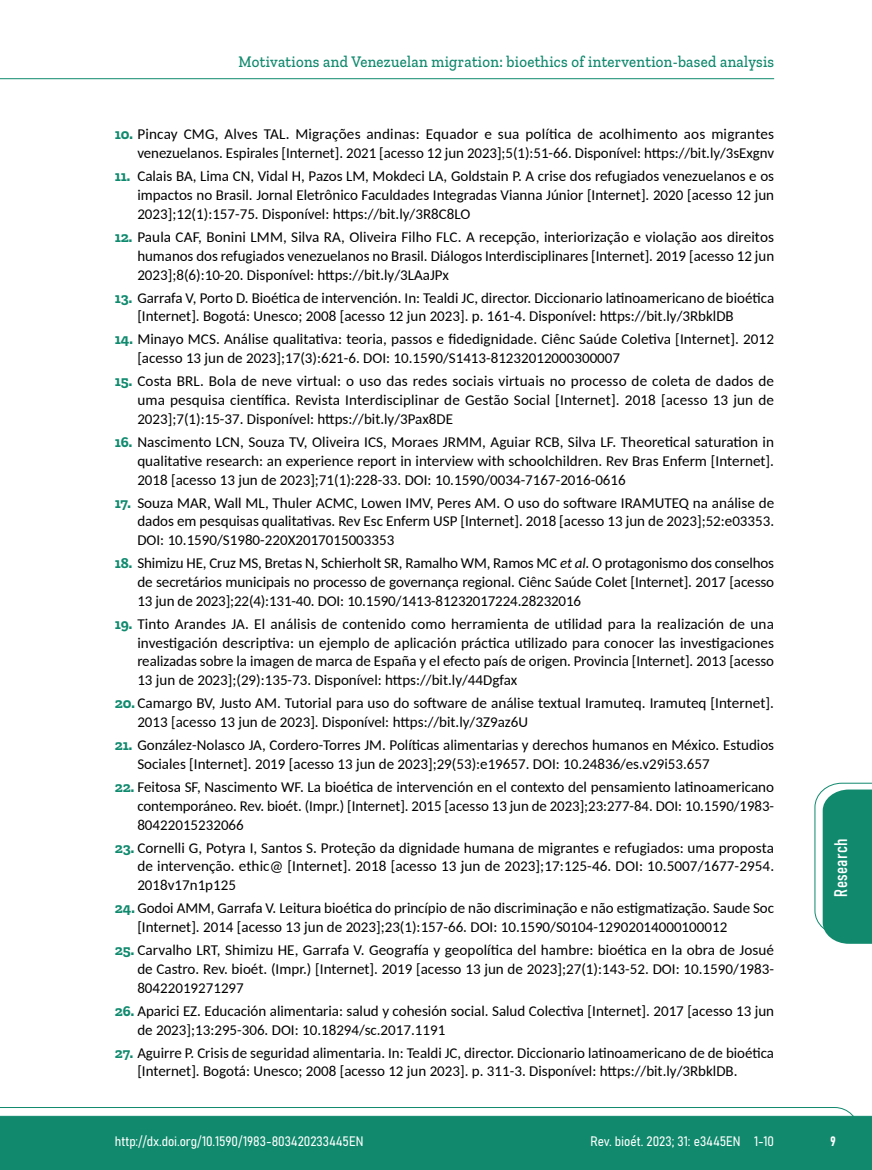
<style>
.page{position:relative;width:872px;height:1170px;background:#fff}
.page>*{position:absolute;margin:0;border:0;box-sizing:border-box;transform-origin:0 0}
.t1{font:18px "Bahnschrift";letter-spacing:.02em;color:#fff}
.t2{font:500 16.5px "Zilla Slab";letter-spacing:.02em;color:#10896d;scale:.9 1}
.t3{font:15px/18.8px "Carlito";color:#000;text-align:justify}
.t4{font:13.5px "Bahnschrift";color:#fff}
.s1{font-family:"Zilla Slab";font-weight:700;color:#108a6e}
.s2{font-style:italic}
</style>
<div class="page">
<svg style="left:0;top:1107px;width:859px;height:62px;background:#2e977f"></svg>
<hr style="left:0;top:78px;width:774px;height:1px;background:#10896d">
<svg style="left:814px;top:782px;width:58px;height:161px"></svg>
<p class="t2" style="left:239px;top:53px;width:596px">Motivations and Venezuelan migration: bioethics of intervention-based analysis</p>
<p class="t3" style="left:115px;top:124px;width:661px;text-align:right"><span class="s1">10.</span> Pincay CMG, Alves TAL. Migrações andinas: Equador e sua política de acolhimento aos migrantes venezuelanos. Espirales [Internet]. 2021 [acesso 12 jun 2023];5(1):51-66. Disponível: https://bit.ly/3sExgnv</p>
<p class="t3" style="left:137px;top:166px;width:638px;text-indent:-22px"><span class="s1">11.</span> Calais BA, Lima CN, Vidal H, Pazos LM, Mokdeci LA, Goldstain P. A crise dos refugiados venezuelanos e os impactos no Brasil. Jornal Eletrônico Faculdades Integradas Vianna Júnior [Internet]. 2020 [acesso 12 jun 2023];12(1):157-75. Disponível: https://bit.ly/3R8C8LO</p>
<p class="t3" style="left:137px;top:227px;width:638px;text-indent:-22px"><span class="s1">12.</span> Paula CAF, Bonini LMM, Silva RA, Oliveira Filho FLC. A recepção, interiorização e violação aos direitos humanos dos refugiados venezuelanos no Brasil. Diálogos Interdisciplinares [Internet]. 2019 [acesso 12 jun 2023];8(6):10-20. Disponível: https://bit.ly/3LAaJPx</p>
<p class="t3" style="left:137px;top:287px;width:638px;text-indent:-22px"><span class="s1">13.</span> Garrafa V, Porto D. Bioética de intervención. In: Tealdi JC, director. Diccionario latinoamericano de bioética [Internet]. Bogotá: Unesco; 2008 [acesso 12 jun 2023]. p. 161-4. Disponível: https://bit.ly/3RbklDB</p>
<p class="t3" style="left:137px;top:329px;width:638px;text-indent:-22px"><span class="s1">14.</span> Minayo MCS. Análise qualitativa: teoria, passos e fidedignidade. Ciênc Saúde Coletiva [Internet]. 2012 [acesso 13 jun de 2023];17(3):621-6. DOI: 10.1590/S1413-81232012000300007</p>
<p class="t3" style="left:137px;top:371px;width:638px;text-indent:-22px"><span class="s1">15.</span> Costa BRL. Bola de neve virtual: o uso das redes sociais virtuais no processo de coleta de dados de uma pesquisa científica. Revista Interdisciplinar de Gestão Social [Internet]. 2018 [acesso 13 jun de 2023];7(1):15-37. Disponível: https://bit.ly/3Pax8DE</p>
<p class="t3" style="left:137px;top:432px;width:638px;text-indent:-22px"><span class="s1">16.</span> Nascimento LCN, Souza TV, Oliveira ICS, Moraes JRMM, Aguiar RCB, Silva LF. Theoretical saturation in qualitative research: an experience report in interview with schoolchildren. Rev Bras Enferm [Internet].<br>2018 [acesso 13 jun de 2023];71(1):228-33. DOI: 10.1590/0034-7167-2016-0616</p>
<p class="t3" style="left:137px;top:492px;width:638px;text-indent:-22px"><span class="s1">17.</span> Souza MAR, Wall ML, Thuler ACMC, Lowen IMV, Peres AM. O uso do software IRAMUTEQ na análise de dados em pesquisas qualitativas. Rev Esc Enferm USP [Internet]. 2018 [acesso 13 jun de 2023];52:e03353.<br>DOI: 10.1590/S1980-220X2017015003353</p>
<p class="t3" style="left:137px;top:553px;width:638px;text-indent:-22px"><span class="s1">18.</span> Shimizu HE, Cruz MS, Bretas N, Schierholt SR, Ramalho WM, Ramos MC <span class="s2">et al</span>. O protagonismo dos conselhos de secretários municipais no processo de governança regional. Ciênc Saúde Colet [Internet]. 2017 [acesso 13 jun de 2023];22(4):131-40. DOI: 10.1590/1413-81232017224.28232016</p>
<p class="t3" style="left:137px;top:613px;width:638px;text-indent:-22px"><span class="s1">19.</span> Tinto Arandes JA. El análisis de contenido como herramienta de utilidad para la realización de una investigación descriptiva: un ejemplo de aplicación práctica utilizado para conocer las investigaciones realizadas sobre la imagen de marca de España y el efecto país de origen. Provincia [Internet]. 2013 [acesso 13 jun de 2023];(29):135-73. Disponível: https://bit.ly/44Dgfax</p>
<p class="t3" style="left:137px;top:693px;width:638px;text-indent:-22px"><span class="s1">20.</span> Camargo BV, Justo AM. Tutorial para uso do software de análise textual Iramuteq. Iramuteq [Internet].<br>2013 [acesso 13 jun de 2023]. Disponível: https://bit.ly/3Z9az6U</p>
<p class="t3" style="left:137px;top:735px;width:638px;text-indent:-22px"><span class="s1">21.</span> González-Nolasco JA, Cordero-Torres JM. Políticas alimentarias y derechos humanos en México. Estudios<br>Sociales [Internet]. 2019 [acesso 13 jun de 2023];29(53):e19657. DOI: 10.24836/es.v29i53.657</p>
<p class="t3" style="left:137px;top:776px;width:638px;text-indent:-22px"><span class="s1">22.</span> Feitosa SF, Nascimento WF. La bioética de intervención en el contexto del pensamiento latinoamericano contemporáneo. Rev. bioét. (Impr.) [Internet]. 2015 [acesso 13 jun de 2023];23:277-84. DOI: 10.1590/1983- 80422015232066</p>
<p class="t3" style="left:137px;top:837px;width:638px;text-indent:-22px"><span class="s1">23.</span> Cornelli G, Potyra I, Santos S. Proteção da dignidade humana de migrantes e refugiados: uma proposta de intervenção. ethic@ [Internet]. 2018 [acesso 13 jun de 2023];17:125-46. DOI: 10.5007/1677-2954.<br>2018v17n1p125</p>
<p class="t3" style="left:137px;top:898px;width:638px;text-indent:-22px"><span class="s1">24.</span> Godoi AMM, Garrafa V. Leitura bioética do princípio de não discriminação e não estigmatização. Saude Soc [Internet]. 2014 [acesso 13 jun de 2023];23(1):157-66. DOI: 10.1590/S0104-12902014000100012</p>
<p class="t3" style="left:137px;top:939px;width:638px;text-indent:-22px"><span class="s1">25.</span> Carvalho LRT, Shimizu HE, Garrafa V. Geografía y geopolítica del hambre: bioética en la obra de Josué de Castro. Rev. bioét. (Impr.) [Internet]. 2019 [acesso 13 jun de 2023];27(1):143-52. DOI: 10.1590/1983- 80422019271297</p>
<p class="t3" style="left:137px;top:1000px;width:638px;text-indent:-22px"><span class="s1">26.</span> Aparici EZ. Educación alimentaria: salud y cohesión social. Salud Colectiva [Internet]. 2017 [acesso 13 jun de 2023];13:295-306. DOI: 10.18294/sc.2017.1191</p>
<p class="t3" style="left:137px;top:1042px;width:638px;text-indent:-22px"><span class="s1">27.</span> Aguirre P. Crisis de seguridad alimentaria. In: Tealdi JC, director. Diccionario latinoamericano de de bioética [Internet]. Bogotá: Unesco; 2008 [acesso 12 jun 2023]. p. 311-3. Disponível: https://bit.ly/3RbklDB.</p>
<p class="t1" style="left:827px;top:896px;width:59px;rotate:-90deg">Research</p>
<p class="t4" style="left:115px;top:1131px;width:250px">http://dx.doi.org/10.1590/1983-803420233445EN</p>
<p class="t4" style="left:590px;top:1131px;width:185px">Rev. bioét. 2023; 31: e3445EN 1-10</p>
<p class="t4" style="left:830px;top:1130px;width:7px">9</p>
</div>
